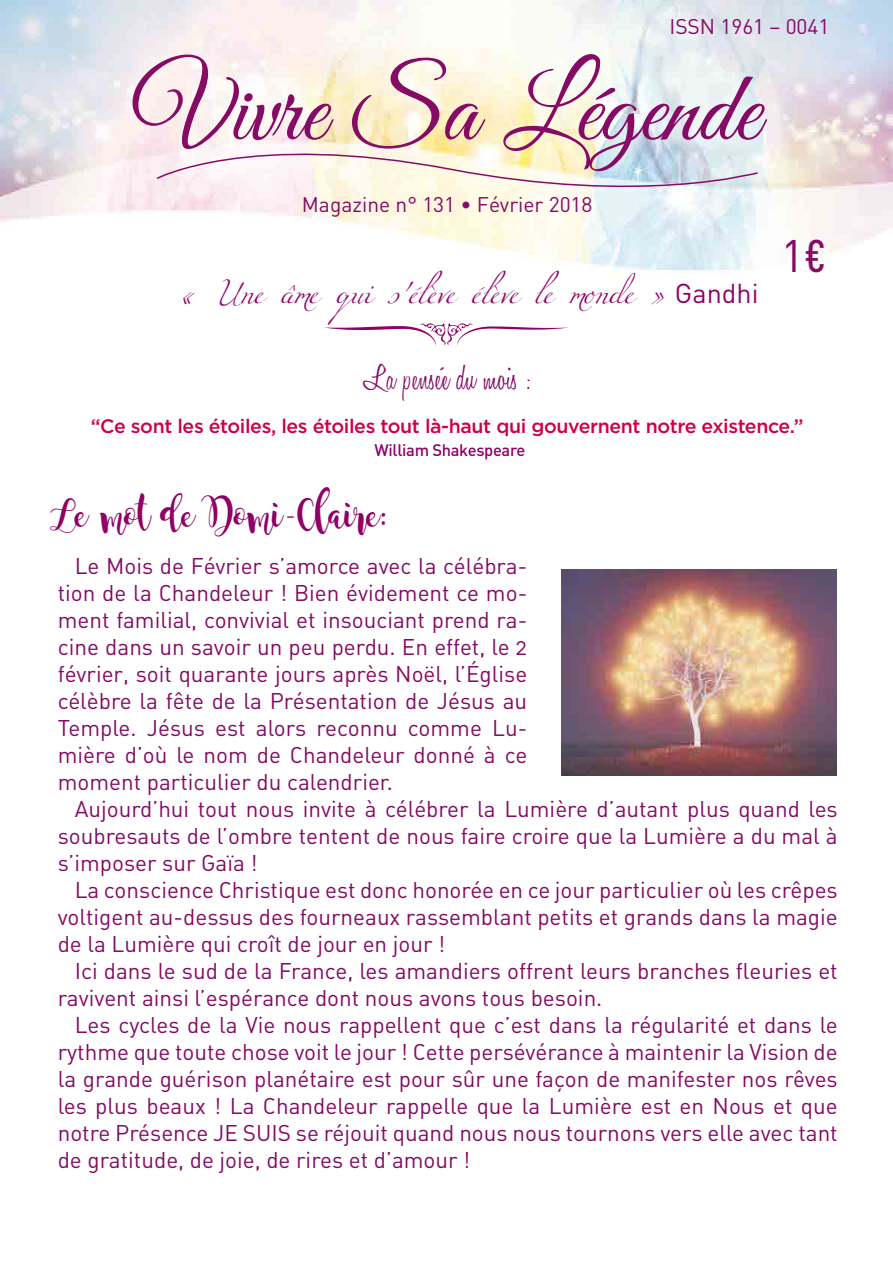
<style>
.page{position:relative;width:893px;height:1263px;background:#fff}
.page>*{position:absolute;margin:0;border:0;box-sizing:border-box;transform-origin:0 0}
.t1{font:100.5px "Great Vibes";color:#850b64}
.t2{font:45.3px "Miama";color:#900066}
.t3{font:45px "DIN";color:#850b64}
.t4{font:300 36px "Honey Script";color:#850b64}
.t5{font:30px "Magnolia Sky";letter-spacing:-.04em;color:#900066}
.t6{font:22.5px/27px "DIN Regular Alternate";color:#850b64;text-align:justify}
.t7{font:21px "DIN";color:#850b64}
.t8{font:500 19.5px "Gotham";letter-spacing:-.02em;color:#cd0049}
.t9{font:500 16.5px "DIN";letter-spacing:-.02em;color:#900066}
.s1{font-family:"DIN";font-size:27px}
.s2{font-family:"DIN Cond Medium Alternate"}
</style>
<div class="page">
<img style="left:0;top:0;width:893px;height:776px">
<div style="left:118px;top:39px;width:664px;height:147px;background:#fff;opacity:.86"></div>
<svg style="left:324px;top:323px;width:245px;height:23px"></svg>
<div style="left:140px;top:134px;width:634px;height:73px;background:#fff;opacity:.75"></div>
<svg style="left:156px;top:131px;width:603px;height:76px"></svg>
<img style="left:561px;top:570px;width:275px;height:206px">
<p class="t7" style="left:669px;top:14px;width:161px">ISSN 1961 – 0041</p>
<h1 class="t1" style="left:133px;top:54px;width:628px">Vivre Sa Légende</h1>
<p class="t7" style="left:302px;top:192px;width:292px">Magazine n° 131 • Février 2018</p>
<h2 class="t2" style="left:179px;top:260px;width:581px">« Une âme qui s’élève élève le monde » <span class="s1">Gandhi</span></h2>
<h3 class="t3" style="left:781px;top:228px;width:46px">1<span class="s2">€</span></h3>
<h3 class="t4" style="left:363px;top:356px;width:169px">La pensée du mois :</h3>
<p class="t8" style="left:91px;top:413px;width:714px">“Ce sont les étoiles, les étoiles tout là-haut qui gouvernent notre existence.”</p>
<p class="t9" style="left:375px;top:439px;width:152px">William Shakespeare</p>
<h3 class="t5" style="left:55px;top:499px;width:332px">Le mot de Domi-Claire:</h3>
<p class="t6" style="left:58px;top:552px;width:471px;text-indent:17px">Le Mois de Février s’amorce avec la célébra&shy;tion de la Chandeleur ! Bien évidement ce mo&shy;ment familial, convivial et insouciant prend ra&shy;cine dans un savoir un peu perdu. En effet, le 2 février, soit quarante jours après Noël, l’Église célèbre la fête de la Présentation de Jésus au Temple. Jésus est alors reconnu comme Lu&shy;mière d’où le nom de Chandeleur donné à ce moment particulier du calendrier.</p>
<p class="t6" style="left:58px;top:795px;width:782px;text-indent:17px">Aujourd’hui tout nous invite à célébrer la Lumière d’autant plus quand les soubresauts de l’ombre tentent de nous faire croire que la Lumière a du mal à s’imposer sur Gaïa !</p>
<p class="t6" style="left:58px;top:876px;width:782px;text-indent:17px">La conscience Christique est donc honorée en ce jour particulier où les crêpes voltigent au-dessus des fourneaux rassemblant petits et grands dans la magie de la Lumière qui croît de jour en jour !</p>
<p class="t6" style="left:58px;top:957px;width:782px;text-indent:17px">Ici dans le sud de la France, les amandiers offrent leurs branches fleuries et ravivent ainsi l’espérance dont nous avons tous besoin.</p>
<p class="t6" style="left:58px;top:1011px;width:782px;text-indent:17px">Les cycles de la Vie nous rappellent que c’est dans la régularité et dans le rythme que toute chose voit le jour ! Cette persévérance à maintenir la Vision de la grande guérison planétaire est pour sûr une façon de manifester nos rêves les plus beaux ! La Chandeleur rappelle que la Lumière est en Nous et que notre Présence JE SUIS se réjouit quand nous nous tournons vers elle avec tant de gratitude, de joie, de rires et d’amour !</p>
</div>
